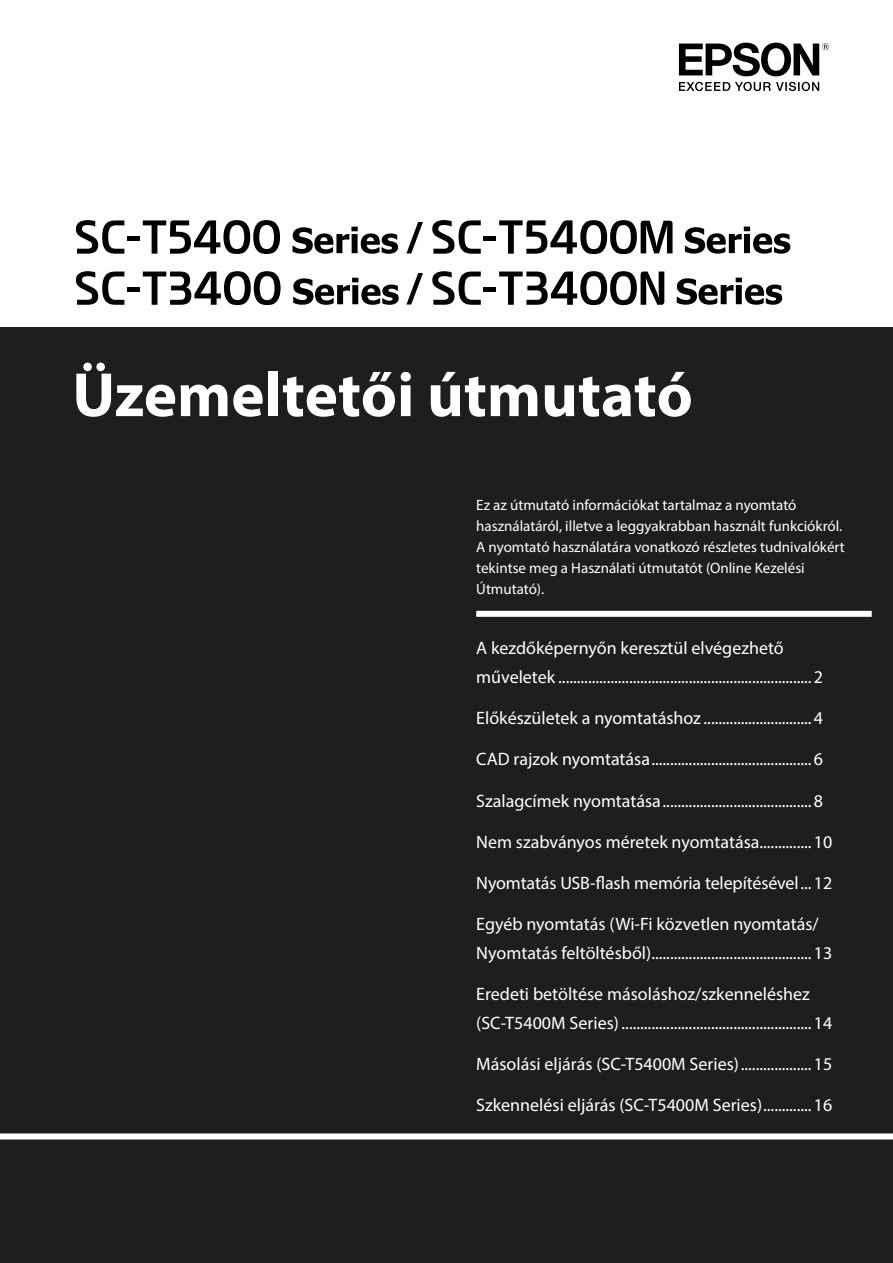
<style>
.page{position:relative;width:893px;height:1263px;background:#fff}
.page>*{position:absolute;margin:0;border:0;box-sizing:border-box;transform-origin:0 0}
.t1{font:700 63px "Myriad Pro";color:#fff}
.t2{font:18px/28.5px "Myriad Pro";color:#fff}
.t3{font:15px/21px "Myriad Pro";color:#fff}
</style>
<div class="page">
<div style="left:0;top:328px;width:893px;height:935px;background:#1f1e1d"></div>
<div style="left:476px;top:611px;width:396px;height:6px;background:#fff"></div>
<div style="left:0;top:1133px;width:893px;height:6px;background:#fff"></div>
<svg style="left:679px;top:82px;width:140px;height:9px"></svg>
<svg style="left:679px;top:43px;width:150px;height:33px"></svg>
<svg style="left:406px;top:222px;width:17px;height:31px"></svg>
<svg style="left:406px;top:273px;width:17px;height:32px"></svg>
<svg style="left:293px;top:227px;width:105px;height:27px"></svg>
<svg style="left:677px;top:278px;width:105px;height:27px"></svg>
<svg style="left:432px;top:220px;width:49px;height:34px"></svg>
<div style="left:483px;top:236px;width:13px;height:5px;background:#000"></div>
<svg style="left:76px;top:220px;width:48px;height:34px"></svg>
<div style="left:127px;top:236px;width:12px;height:5px;background:#000"></div>
<svg style="left:143px;top:220px;width:137px;height:34px"></svg>
<svg style="left:432px;top:271px;width:49px;height:34px"></svg>
<div style="left:483px;top:287px;width:13px;height:5px;background:#000"></div>
<svg style="left:499px;top:220px;width:173px;height:34px"></svg>
<svg style="left:499px;top:271px;width:165px;height:34px"></svg>
<svg style="left:293px;top:278px;width:106px;height:27px"></svg>
<svg style="left:76px;top:271px;width:48px;height:34px"></svg>
<div style="left:127px;top:287px;width:12px;height:5px;background:#000"></div>
<svg style="left:143px;top:271px;width:138px;height:34px"></svg>
<svg style="left:685px;top:227px;width:105px;height:27px"></svg>
<h1 class="t1" style="left:72px;top:354px;width:622px">Üzemeltetői útmutató</h1>
<p class="t3" style="left:476px;top:495px;width:370px">Ez az útmutató információkat tartalmaz a nyomtató használatáról, illetve a leggyakrabban használt funkciókról.<br>A nyomtató használatára vonatkozó részletes tudnivalókért tekintse meg a Használati útmutatót (Online Kezelési Útmutató).</p>
<p class="t2" style="left:476px;top:634px;width:348px">A kezdőképernyőn keresztül elvégezhető műveletek ....................................................................2</p>
<p class="t2" style="left:476px;top:703px;width:348px">Előkészületek a nyomtatáshoz .............................4</p>
<p class="t2" style="left:476px;top:745px;width:348px">CAD rajzok nyomtatása...........................................6</p>
<p class="t2" style="left:476px;top:786px;width:348px">Szalagcímek nyomtatása........................................8</p>
<p class="t2" style="left:476px;top:827px;width:357px">Nem szabványos méretek nyomtatása..............10</p>
<p class="t2" style="left:476px;top:868px;width:357px">Nyomtatás USB-flash memória telepítésével...12</p>
<p class="t2" style="left:476px;top:910px;width:357px">Egyéb nyomtatás (Wi-Fi közvetlen nyomtatás/<br>Nyomtatás feltöltésből)...........................................13</p>
<p class="t2" style="left:476px;top:979px;width:357px">Eredeti betöltése másoláshoz/szkenneléshez (SC-T5400M Series) ...................................................14</p>
<p class="t2" style="left:476px;top:1049px;width:357px">Másolási eljárás (SC-T5400M Series)...................15</p>
<p class="t2" style="left:476px;top:1090px;width:357px">Szkennelési eljárás (SC-T5400M Series).............16</p>
</div>
